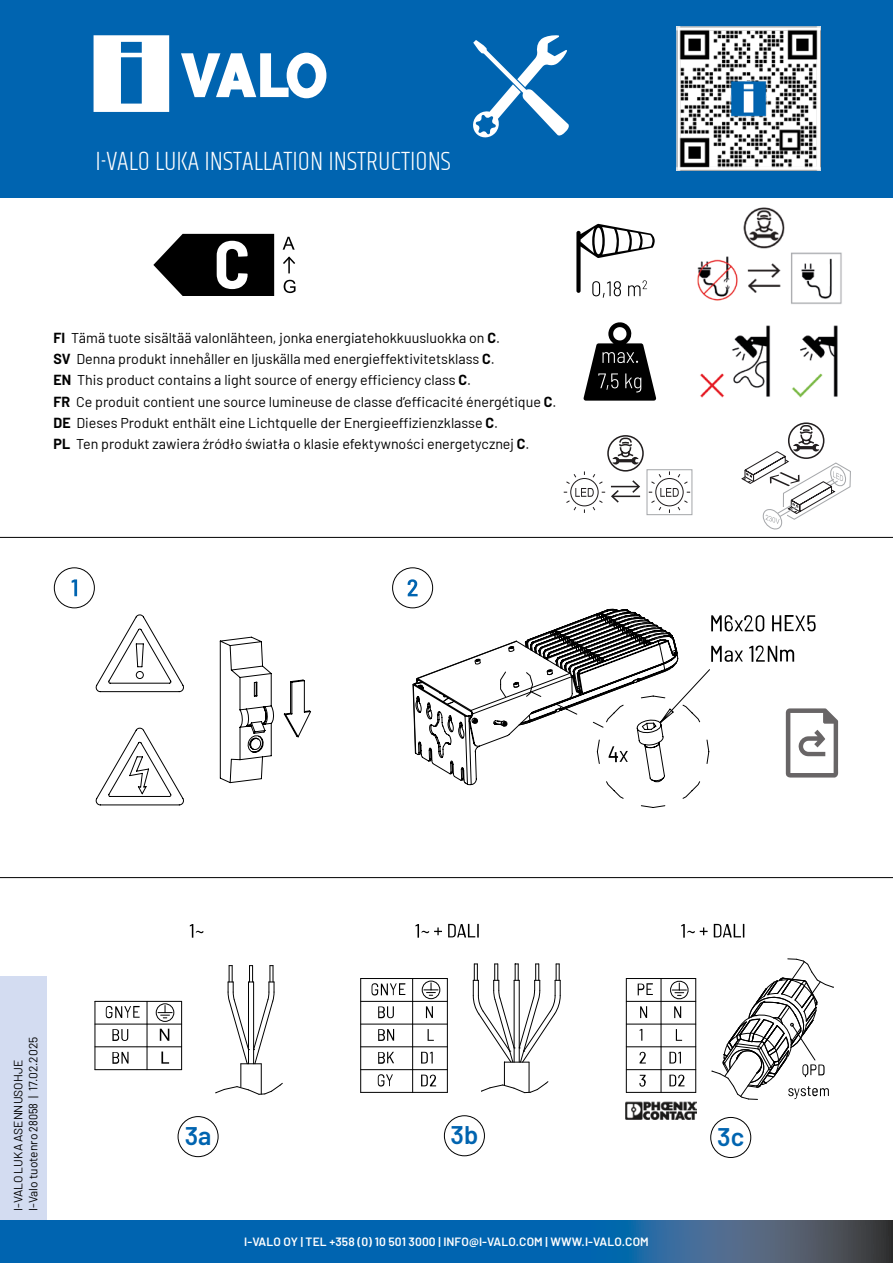
<style>
.page{position:relative;width:893px;height:1263px;background:#fff}
.page>*{position:absolute;margin:0;border:0;box-sizing:border-box;transform-origin:0 0}
.H2_otsikko{font:300 27px "Khand";color:#fff}
.t1{font:600 25.5px "Barlow";color:#0064b0}
.leipis{font:14.25px "Barlow";color:#000}
.alapalkin_tiedot{font:600 12px "Barlow";letter-spacing:.01em;color:#fff}
.leipis-2{font:12px/15px "Barlow";color:#000}
.s1{font-weight:700}
.s2{font-stretch:semi-condensed}
</style>
<div class="page">
<div style="left:0;top:976px;width:47px;height:248px;background:#d3dcf1"></div>
<svg style="left:424px;top:983px;width:14px;height:13px"></svg>
<div style="left:422px;top:981px;width:18px;height:18px;border:1px solid #000;border-radius:50%"></div>
<svg style="left:670px;top:980px;width:19px;height:20px"></svg>
<svg style="left:216px;top:965px;width:67px;height:130px"></svg>
<svg style="left:473px;top:964px;width:88px;height:129px"></svg>
<svg style="left:158px;top:1005px;width:14px;height:13px"></svg>
<div style="left:156px;top:1003px;width:18px;height:19px;border:1px solid #000;border-radius:50%"></div>
<svg style="left:106px;top:1006px;width:34px;height:12px"></svg>
<svg style="left:112px;top:1029px;width:16px;height:12px"></svg>
<svg style="left:160px;top:1029px;width:9px;height:12px"></svg>
<svg style="left:112px;top:1052px;width:17px;height:12px"></svg>
<svg style="left:161px;top:1051px;width:8px;height:13px"></svg>
<hr style="left:95px;top:1001px;width:1px;height:69px;background:#000">
<hr style="left:95px;top:1001px;width:87px;height:1px;background:#000">
<hr style="left:181px;top:1001px;width:1px;height:69px;background:#000">
<hr style="left:95px;top:1024px;width:87px;height:1px;background:#000">
<hr style="left:95px;top:1046px;width:87px;height:1px;background:#000">
<hr style="left:95px;top:1069px;width:87px;height:1px;background:#000">
<svg style="left:147px;top:1001px;width:1px;height:69px"></svg>
<svg style="left:190px;top:924px;width:14px;height:14px"></svg>
<svg style="left:372px;top:983px;width:33px;height:12px"></svg>
<svg style="left:378px;top:1006px;width:16px;height:12px"></svg>
<svg style="left:426px;top:1006px;width:7px;height:12px"></svg>
<svg style="left:378px;top:1029px;width:16px;height:12px"></svg>
<svg style="left:428px;top:1029px;width:6px;height:12px"></svg>
<svg style="left:378px;top:1052px;width:16px;height:12px"></svg>
<svg style="left:421px;top:1052px;width:12px;height:11px"></svg>
<svg style="left:378px;top:1074px;width:15px;height:12px"></svg>
<svg style="left:421px;top:1075px;width:15px;height:11px"></svg>
<hr style="left:360px;top:978px;width:1px;height:114px;background:#000">
<hr style="left:361px;top:978px;width:86px;height:1px;background:#000">
<hr style="left:447px;top:978px;width:1px;height:114px;background:#000">
<hr style="left:361px;top:1001px;width:86px;height:1px;background:#000">
<hr style="left:361px;top:1024px;width:86px;height:1px;background:#000">
<hr style="left:361px;top:1046px;width:86px;height:1px;background:#000">
<hr style="left:361px;top:1069px;width:86px;height:1px;background:#000">
<hr style="left:361px;top:1092px;width:86px;height:1px;background:#000">
<svg style="left:412px;top:979px;width:1px;height:113px"></svg>
<svg style="left:415px;top:924px;width:27px;height:14px"></svg>
<svg style="left:448px;top:924px;width:31px;height:13px"></svg>
<svg style="left:638px;top:983px;width:15px;height:12px"></svg>
<svg style="left:640px;top:1006px;width:7px;height:12px"></svg>
<svg style="left:674px;top:1006px;width:7px;height:12px"></svg>
<svg style="left:640px;top:1029px;width:2px;height:12px"></svg>
<svg style="left:676px;top:1029px;width:6px;height:12px"></svg>
<svg style="left:640px;top:1052px;width:6px;height:11px"></svg>
<svg style="left:669px;top:1052px;width:12px;height:11px"></svg>
<hr style="left:626px;top:978px;width:1px;height:114px;background:#000">
<hr style="left:626px;top:978px;width:70px;height:1px;background:#000">
<hr style="left:695px;top:978px;width:1px;height:114px;background:#000">
<hr style="left:626px;top:1001px;width:70px;height:1px;background:#000">
<hr style="left:626px;top:1024px;width:70px;height:1px;background:#000">
<hr style="left:626px;top:1046px;width:70px;height:1px;background:#000">
<hr style="left:626px;top:1069px;width:70px;height:1px;background:#000">
<svg style="left:661px;top:979px;width:1px;height:96px"></svg>
<svg style="left:681px;top:924px;width:27px;height:14px"></svg>
<svg style="left:714px;top:924px;width:30px;height:13px"></svg>
<svg style="left:712px;top:958px;width:122px;height:142px"></svg>
<div style="left:0;top:0;width:893px;height:197px;background:#0064b0"></div>
<svg style="left:473px;top:35px;width:96px;height:103px"></svg>
<svg style="left:94px;top:35px;width:75px;height:77px"></svg>
<svg style="left:181px;top:53px;width:145px;height:45px"></svg>
<img style="left:700px;top:325px;width:138px;height:73px">
<img style="left:677px;top:27px;width:144px;height:144px">
<svg style="left:0;top:1220px;width:893px;height:43px;background:#14629f"></svg>
<img style="left:625px;top:1075px;width:71px;height:44px">
<hr style="left:0;top:537px;width:893px;height:1px;background:#000">
<hr style="left:0;top:877px;width:893px;height:1px;background:#000">
<svg style="left:284px;top:280px;width:12px;height:13px"></svg>
<svg style="left:282px;top:237px;width:13px;height:36px"></svg>
<svg style="left:153px;top:234px;width:121px;height:62px"></svg>
<svg style="left:583px;top:322px;width:73px;height:79px"></svg>
<svg style="left:608px;top:436px;width:35px;height:35px"></svg>
<div style="left:607px;top:435px;width:37px;height:37px;border:2px solid #231f20;border-radius:50%"></div>
<svg style="left:612px;top:437px;width:27px;height:27px"></svg>
<div style="left:646px;top:469px;width:46px;height:46px;border:1px solid #a6a8ab"></div>
<svg style="left:648px;top:470px;width:43px;height:44px"></svg>
<svg style="left:563px;top:470px;width:77px;height:43px"></svg>
<div style="left:788px;top:422px;width:36px;height:37px;border:2px solid #231f20;border-radius:50%"></div>
<svg style="left:741px;top:424px;width:110px;height:106px"></svg>
<svg style="left:96px;top:614px;width:88px;height:78px"></svg>
<svg style="left:96px;top:727px;width:88px;height:79px"></svg>
<svg style="left:219px;top:636px;width:92px;height:148px"></svg>
<div style="left:54px;top:567px;width:41px;height:41px;border:1px solid #000;border-radius:50%"></div>
<svg style="left:72px;top:579px;width:5px;height:17px"></svg>
<svg style="left:412px;top:608px;width:426px;height:177px"></svg>
<div style="left:392px;top:567px;width:41px;height:41px;border:1px solid #000;border-radius:50%"></div>
<svg style="left:408px;top:579px;width:10px;height:17px"></svg>
<div style="left:178px;top:1116px;width:40px;height:41px;border:1px solid #000;border-radius:50%"></div>
<div style="left:444px;top:1115px;width:41px;height:41px;border:1px solid #000;border-radius:50%"></div>
<div style="left:710px;top:1117px;width:41px;height:41px;border:1px solid #000;border-radius:50%"></div>
<img style="left:697px;top:207px;width:145px;height:97px">
<svg style="left:576px;top:224px;width:79px;height:74px"></svg>
<p class="H2_otsikko" style="left:95px;top:145px;width:357px">I-VALO LUKA INSTALLATION INSTRUCTIONS</p>
<p class="leipis" style="left:54px;top:327px;width:448px"><span class="s1">FI</span> Tämä tuote sisältää valonlähteen, jonka energiatehokkuusluokka on <span class="s1">C</span>.</p>
<p class="leipis" style="left:54px;top:348px;width:443px"><span class="s1">SV</span> Denna produkt innehåller en ljuskälla med energieffektivitetsklass <span class="s1">C</span>.</p>
<p class="leipis" style="left:54px;top:370px;width:419px"><span class="s1">EN</span> This product contains a light source of energy efficiency class <span class="s1">C</span>.</p>
<p class="leipis" style="left:54px;top:391px;width:504px"><span class="s1">FR</span> Ce produit contient une source lumineuse de classe d’efficacité énergétique <span class="s1">C</span>.</p>
<p class="leipis" style="left:54px;top:412px;width:446px"><span class="s1">DE</span> Dieses Produkt enthält eine Lichtquelle der Energieeffizienzklasse <span class="s1">C</span>.</p>
<p class="leipis" style="left:54px;top:434px;width:477px"><span class="s1">PL</span> Ten produkt zawiera źródło światła o klasie efektywności energetycznej <span class="s1">C</span>.</p>
<p class="leipis-2" style="left:10px;top:1211px;width:176px;rotate:-90deg">I-VALO LUKA ASENNUSOHJE<br>I-Valo tuotenro <span class="s2">28058</span> | 17.02.2025</p>
<p class="t1" style="left:185px;top:1117px;width:28px">3a</p>
<p class="t1" style="left:451px;top:1116px;width:29px">3b</p>
<p class="t1" style="left:717px;top:1118px;width:29px">3c</p>
<p class="alapalkin_tiedot" style="left:244px;top:1233px;width:406px">I-VALO OY | TEL +358 (0) 10 501 3000 | INFO@I-VALO.COM | WWW.I-VALO.COM</p>
</div>
